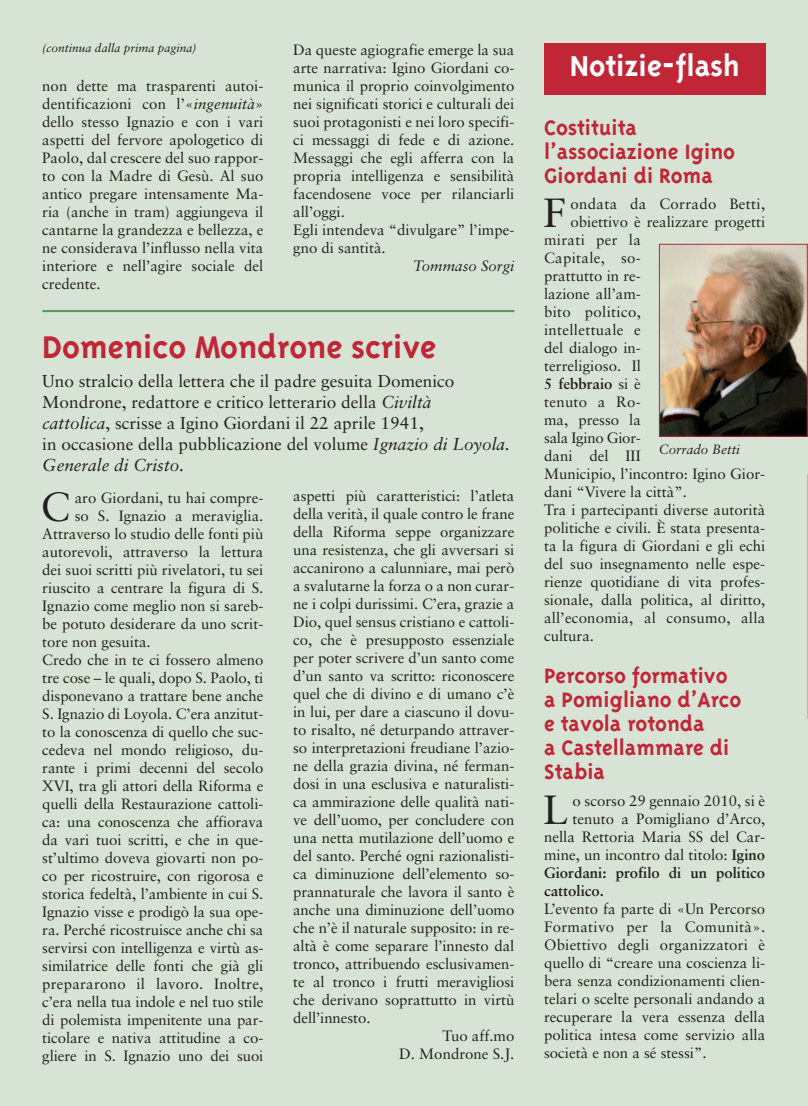
<style>
.page{position:relative;width:808px;height:1106px;background:#d7e4d5}
.page>*{position:absolute;margin:0;border:0;box-sizing:border-box;transform-origin:0 0}
.t1{font:40.8px "Sabon";color:#231f20}
.t2{font:700 36px "Triplex";color:#c02636}
.t3{font:700 33px "Triplex";color:#fff}
.t4{font:700 24px/24px "Triplex";color:#c02636}
.t5{font:17.25px/21px "Sabon";color:#231f20}
.t6{font:15px/18px "Sabon";letter-spacing:-.005em;color:#231f20;text-align:justify}
.t7{font:15px "Sabon";letter-spacing:.02em;color:#231f20}
.t8{font:15px "Sabon";letter-spacing:.015em;color:#231f20}
.t9{font:700 15px "Sabon";color:#231f20}
.t10{font:italic 15px "Sabon";color:#231f20}
.t11{font:italic 13.5px "Sabon";color:#231f20}
.t12{font:italic 12px "Sabon";color:#231f20}
.s1{font-style:italic}
.s2{font-weight:400}
.s3{font-weight:700}
</style>
<div class="page">
<p class="t12" style="left:42px;top:43px;width:156px">(continua dalla prima pagina)</p>
<p class="t6" style="left:42px;top:78px;width:223px">non dette ma trasparenti autoi&shy;dentificazioni con l’«<span class="s1">ingenuità</span>» dello stesso Ignazio e con i vari aspetti del fervore apologetico di Paolo, dal crescere del suo rappor&shy;to con la Madre di Gesù. Al suo antico pregare intensamente Ma&shy;ria (anche in tram) aggiungeva il cantarne la grandezza e bellezza, e ne considerava l’influsso nella vita interiore e nell’agire sociale del credente.</p>
<p class="t6" style="left:293px;top:42px;width:223px;text-align:left">Da queste agiografie emerge la sua arte narrativa: Igino Giordani co&shy;munica il proprio coinvolgimento nei significati storici e culturali dei suoi protagonisti e nei loro specifi&shy;ci messaggi di fede e di azione.<br>Messaggi che egli afferra con la propria intelligenza e sensibilità facendosene voce per rilanciarli all’oggi.<br>Egli intendeva “divulgare” l’impe&shy;gno di santità.</p>
<p class="t10" style="left:413px;top:259px;width:103px">Tommaso Sorgi</p>
<h2 class="t2" style="left:42px;top:332px;width:396px">Domenico Mondrone scrive</h2>
<p class="t5" style="left:42px;top:372px;width:469px">Uno stralcio della lettera che il padre gesuita Domenico Mondrone, redattore e critico letterario della <span class="s1">Civiltà<br>cattolica</span>, scrisse a Igino Giordani il 22 aprile 1941,<br>in occasione della pubblicazione del volume <span class="s1">Ignazio di Loyola.<br>Generale di Cristo.</span></p>
<h1 class="t1" style="left:41px;top:489px;width:31px">C</h1>
<p class="t6" style="left:75px;top:490px;width:190px">aro Giordani, tu hai compre-</p>
<p class="t6" style="left:75px;top:508px;width:190px">so S. Ignazio a meraviglia.</p>
<p class="t6" style="left:42px;top:526px;width:223px">Attraverso lo studio delle fonti più</p>
<p class="t6" style="left:42px;top:544px;width:223px">autorevoli, attraverso la lettura</p>
<p class="t6" style="left:42px;top:562px;width:223px">dei suoi scritti più rivelatori, tu sei</p>
<p class="t6" style="left:42px;top:580px;width:223px">riuscito a centrare la figura di S.</p>
<p class="t6" style="left:42px;top:598px;width:223px">Ignazio come meglio non si sareb-</p>
<p class="t6" style="left:42px;top:616px;width:223px">be potuto desiderare da uno scrit-</p>
<p class="t6" style="left:42px;top:634px;width:110px">tore non gesuita.</p>
<p class="t6" style="left:42px;top:652px;width:223px">Credo che in te ci fossero almeno</p>
<p class="t6" style="left:42px;top:670px;width:223px">tre cose – le quali, dopo S. Paolo, ti</p>
<p class="t6" style="left:42px;top:688px;width:223px">disponevano a trattare bene anche</p>
<p class="t6" style="left:42px;top:706px;width:223px">S. Ignazio di Loyola. C’era anzitut-</p>
<p class="t6" style="left:42px;top:724px;width:223px">to la conoscenza di quello che suc-</p>
<p class="t6" style="left:42px;top:742px;width:223px">cedeva nel mondo religioso, du-</p>
<p class="t6" style="left:42px;top:760px;width:223px">rante i primi decenni del secolo</p>
<p class="t6" style="left:42px;top:778px;width:223px">XVI, tra gli attori della Riforma e</p>
<p class="t6" style="left:42px;top:796px;width:223px">quelli della Restaurazione cattoli-</p>
<p class="t6" style="left:42px;top:814px;width:223px">ca: una conoscenza che affiorava</p>
<p class="t6" style="left:42px;top:832px;width:223px">da vari tuoi scritti, e che in que-</p>
<p class="t6" style="left:42px;top:850px;width:223px">st’ultimo doveva giovarti non po-</p>
<p class="t6" style="left:42px;top:868px;width:223px">co per ricostruire, con rigorosa e</p>
<p class="t6" style="left:42px;top:886px;width:223px">storica fedeltà, l’ambiente in cui S.</p>
<p class="t6" style="left:42px;top:904px;width:223px">Ignazio visse e prodigò la sua ope-</p>
<p class="t6" style="left:42px;top:922px;width:223px">ra. Perché ricostruisce anche chi sa</p>
<p class="t6" style="left:42px;top:940px;width:223px">servirsi con intelligenza e virtù as-</p>
<p class="t6" style="left:42px;top:958px;width:223px">similatrice delle fonti che già gli</p>
<p class="t8" style="left:42px;top:977px;width:223px">prepararono il lavoro. Inoltre,</p>
<p class="t6" style="left:42px;top:994px;width:223px">c’era nella tua indole e nel tuo stile</p>
<p class="t6" style="left:42px;top:1012px;width:223px">di polemista impenitente una par-</p>
<p class="t6" style="left:42px;top:1030px;width:223px">ticolare e nativa attitudine a co-</p>
<p class="t6" style="left:42px;top:1048px;width:223px">gliere in S. Ignazio uno dei suoi</p>
<p class="t6" style="left:293px;top:488px;width:223px">aspetti più caratteristici: l’atleta</p>
<p class="t6" style="left:293px;top:506px;width:223px">della verità, il quale contro le frane</p>
<p class="t6" style="left:293px;top:524px;width:223px">della Riforma seppe organizzare</p>
<p class="t6" style="left:293px;top:542px;width:223px">una resistenza, che gli avversari si</p>
<p class="t6" style="left:293px;top:560px;width:223px">accanirono a calunniare, mai però</p>
<p class="t6" style="left:293px;top:578px;width:223px">a svalutarne la forza o a non curar-</p>
<p class="t6" style="left:293px;top:596px;width:223px">ne i colpi durissimi. C’era, grazie a</p>
<p class="t6" style="left:293px;top:614px;width:223px">Dio, quel sensus cristiano e cattoli-</p>
<p class="t6" style="left:293px;top:632px;width:223px">co, che è presupposto essenziale</p>
<p class="t6" style="left:293px;top:650px;width:223px">per poter scrivere d’un santo come</p>
<p class="t6" style="left:293px;top:668px;width:223px">d’un santo va scritto: riconoscere</p>
<p class="t6" style="left:293px;top:686px;width:223px">quel che di divino e di umano c’è</p>
<p class="t6" style="left:293px;top:704px;width:223px">in lui, per dare a ciascuno il dovu-</p>
<p class="t6" style="left:293px;top:722px;width:223px">to risalto, né deturpando attraver-</p>
<p class="t6" style="left:293px;top:740px;width:223px">so interpretazioni freudiane l’azio-</p>
<p class="t6" style="left:293px;top:758px;width:223px">ne della grazia divina, né ferman-</p>
<p class="t6" style="left:293px;top:776px;width:223px">dosi in una esclusiva e naturalisti-</p>
<p class="t6" style="left:293px;top:794px;width:223px">ca ammirazione delle qualità nati-</p>
<p class="t6" style="left:293px;top:812px;width:223px">ve dell’uomo, per concludere con</p>
<p class="t6" style="left:293px;top:830px;width:223px">una netta mutilazione dell’uomo e</p>
<p class="t6" style="left:293px;top:848px;width:223px">del santo. Perché ogni razionalisti-</p>
<p class="t6" style="left:293px;top:866px;width:223px">ca diminuzione dell’elemento so-</p>
<p class="t6" style="left:293px;top:884px;width:223px">prannaturale che lavora il santo è</p>
<p class="t6" style="left:293px;top:902px;width:223px">anche una diminuzione dell’uomo</p>
<p class="t6" style="left:293px;top:920px;width:223px">che n’è il naturale supposito: in re-</p>
<p class="t6" style="left:293px;top:938px;width:223px">altà è come separare l’innesto dal</p>
<p class="t6" style="left:293px;top:956px;width:223px">tronco, attribuendo esclusivamen-</p>
<p class="t6" style="left:293px;top:974px;width:223px">te al tronco i frutti meravigliosi</p>
<p class="t6" style="left:293px;top:992px;width:223px">che derivano soprattutto in virtù</p>
<p class="t6" style="left:293px;top:1010px;width:79px">dell’innesto.</p>
<p class="t6" style="left:442px;top:1028px;width:74px">Tuo aff.mo</p>
<p class="t6" style="left:399px;top:1046px;width:117px">D. Mondrone S.J.</p>
<h3 class="t3" style="left:570px;top:53px;width:171px">Notizie-flash</h3>
<h3 class="t4" style="left:544px;top:117px;width:192px">Costituita l’associazione Igino<br>Giordani di Roma</h3>
<h1 class="t1" style="left:543px;top:196px;width:24px">F</h1>
<p class="t7" style="left:570px;top:198px;width:196px">ondata da Corrado Betti,</p>
<p class="t6" style="left:570px;top:214px;width:196px">obiettivo è realizzare progetti</p>
<p class="t7" style="left:544px;top:234px;width:98px">mirati per la</p>
<p class="t7" style="left:544px;top:252px;width:98px">Capitale, so-</p>
<p class="t6" style="left:544px;top:268px;width:98px">prattutto in re-</p>
<p class="t6" style="left:544px;top:286px;width:98px">lazione all’am-</p>
<p class="t7" style="left:544px;top:306px;width:98px">bito politico,</p>
<p class="t7" style="left:544px;top:324px;width:98px">intellettuale e</p>
<p class="t6" style="left:544px;top:340px;width:98px">del dialogo in-</p>
<p class="t6" style="left:544px;top:358px;width:98px">terreligioso. Il</p>
<p class="t9" style="left:544px;top:378px;width:98px">5 febbraio <span class="s2">si è</span></p>
<p class="t7" style="left:544px;top:396px;width:98px">tenuto a Ro-</p>
<p class="t6" style="left:544px;top:412px;width:98px">ma, presso la</p>
<p class="t6" style="left:544px;top:430px;width:98px">sala Igino Gior-</p>
<p class="t6" style="left:544px;top:448px;width:98px">dani del III</p>
<p class="t6" style="left:544px;top:466px;width:223px">Municipio, l’incontro: Igino Gior-</p>
<p class="t6" style="left:544px;top:484px;width:144px">dani “Vivere la città”.</p>
<p class="t6" style="left:544px;top:502px;width:223px">Tra i partecipanti diverse autorità</p>
<p class="t6" style="left:544px;top:520px;width:223px">politiche e civili. È stata presenta-</p>
<p class="t6" style="left:544px;top:538px;width:223px">ta la figura di Giordani e gli echi</p>
<p class="t6" style="left:544px;top:556px;width:223px">del suo insegnamento nelle espe-</p>
<p class="t6" style="left:544px;top:574px;width:223px">rienze quotidiane di vita profes-</p>
<p class="t6" style="left:544px;top:592px;width:223px">sionale, dalla politica, al diritto,</p>
<p class="t8" style="left:544px;top:612px;width:223px">all’economia, al consumo, alla</p>
<p class="t6" style="left:544px;top:628px;width:51px">cultura.</p>
<h3 class="t4" style="left:544px;top:665px;width:199px">Percorso formativo a Pomigliano d’Arco e tavola rotonda<br>a Castellammare di<br>Stabia</h3>
<h1 class="t1" style="left:543px;top:792px;width:26px">L</h1>
<p class="t6" style="left:573px;top:793px;width:194px">o scorso 29 gennaio 2010, si è</p>
<p class="t11" style="left:659px;top:444px;width:82px">Corrado Betti</p>
<p class="t6" style="left:573px;top:811px;width:194px">tenuto a Pomigliano d’Arco,</p>
<p class="t6" style="left:544px;top:829px;width:223px">nella Rettoria Maria SS del Car-</p>
<p class="t6" style="left:544px;top:847px;width:223px">mine, un incontro dal titolo: <span class="s3">Igino</span></p>
<p class="t9" style="left:544px;top:866px;width:223px">Giordani: profilo di un politico</p>
<p class="t9" style="left:544px;top:884px;width:61px">cattolico.</p>
<p class="t6" style="left:544px;top:901px;width:223px">L’evento fa parte di «Un Percorso Formativo per la Comunità».<br>Obiettivo degli organizzatori è quello di “creare una coscienza li&shy;bera senza condizionamenti clien&shy;telari o scelte personali andando a recuperare la vera essenza della politica intesa come servizio alla società e non a sé stessi”.</p>
</div>
